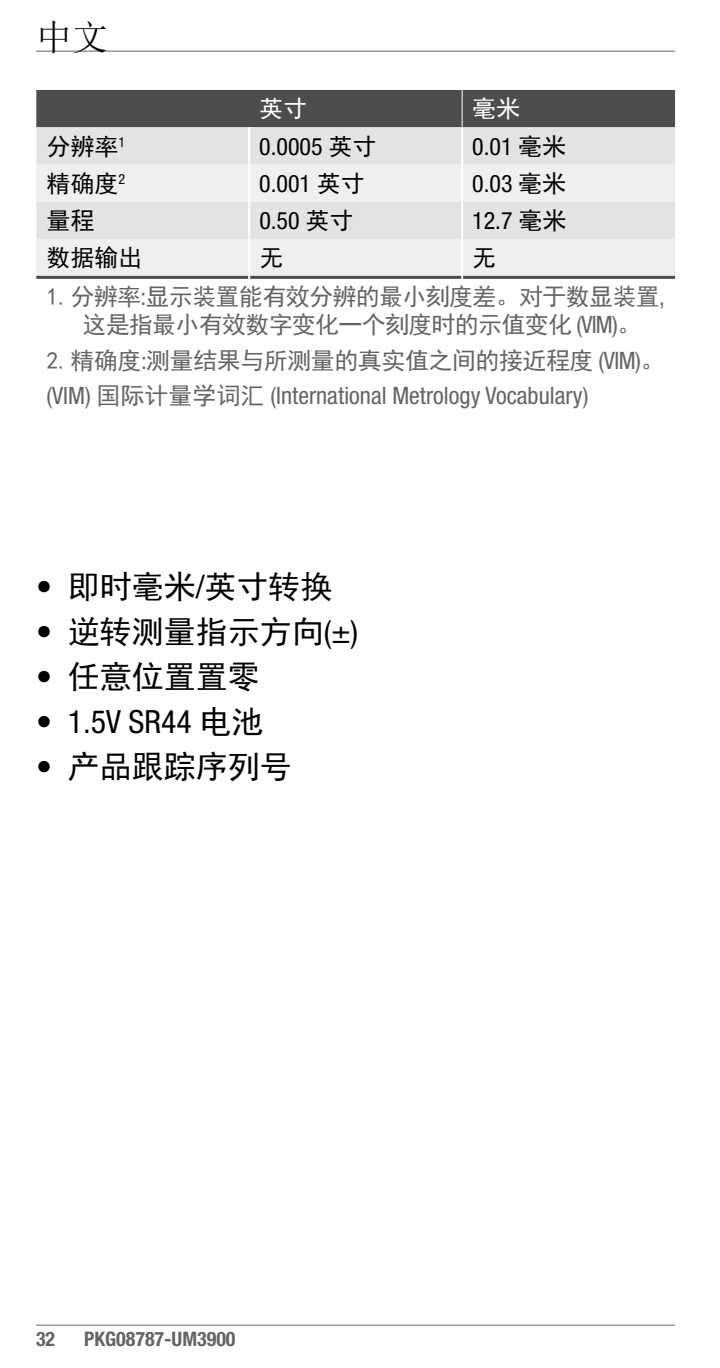
<style>
.page{position:relative;width:720px;height:1368px;background:#fff}
.page>*{position:absolute;margin:0;border:0;box-sizing:border-box;transform-origin:0 0}
.t1{font:36px "Sim Sun";color:#000}
.t2{font:32px "Sim Hei";color:#000}
.t3{font:condensed 32px "Helvetica Neue LT Pro";color:#000}
.t4{font:24px/38.8px "Sim Hei";letter-spacing:-.025em;color:#636466}
.t5{font:condensed 24px "Helvetica Neue LT Pro";color:#636466}
.t6{font:condensed 24px "Helvetica Neue LT Pro";color:#000}
.t7{font:24px "Sim Hei";color:#000}
.t8{font:24px "Sim Hei";color:#fff}
.t9{font:700 condensed 20px "Helvetica Neue LT Pro";color:#636466}
.s1{font-family:"Sim Hei";font-stretch:normal}
.s2{color:#000}
.s3{font-family:"Helvetica Neue LT Pro";font-stretch:condensed}
</style>
<div class="page">
<hr style="left:36px;top:1324px;width:639px;height:2px;background:#636466">
<hr style="left:36px;top:50px;width:639px;height:2px;background:#636466">
<div style="left:36px;top:90px;width:639px;height:37px;background:#4d4d4f"></div>
<div style="left:36px;top:127px;width:639px;height:38px;background:#e2e3e4"></div>
<svg style="left:36px;top:165px;width:639px;height:111px;fill:#efeff0"></svg>
<hr style="left:461px;top:90px;width:2px;height:37px;background:#fff">
<hr style="left:248px;top:127px;width:2px;height:38px;background:#fff">
<hr style="left:461px;top:127px;width:2px;height:38px;background:#fff">
<hr style="left:248px;top:165px;width:2px;height:37px;background:#fff">
<hr style="left:461px;top:165px;width:2px;height:37px;background:#fff">
<hr style="left:248px;top:202px;width:2px;height:37px;background:#fff">
<hr style="left:461px;top:202px;width:2px;height:37px;background:#fff">
<hr style="left:248px;top:239px;width:2px;height:40px;background:#fff">
<hr style="left:461px;top:239px;width:2px;height:40px;background:#fff">
<hr style="left:36px;top:276px;width:212px;height:3px;background:#4d4d4f">
<hr style="left:250px;top:276px;width:211px;height:3px;background:#4d4d4f">
<hr style="left:463px;top:276px;width:212px;height:3px;background:#4d4d4f">
<h1 class="t1" style="left:36px;top:19px;width:73px">中文</h1>
<p class="t8" style="left:259px;top:96px;width:49px">英寸</p>
<p class="t8" style="left:472px;top:96px;width:49px">毫米</p>
<p class="t7" style="left:46px;top:134px;width:80px">分辨率<sup>1</sup></p>
<p class="t6" style="left:259px;top:132px;width:119px">0.0005 <span class="s1">英寸</span></p>
<p class="t6" style="left:472px;top:132px;width:96px">0.01 <span class="s1">毫米</span></p>
<p class="t7" style="left:46px;top:171px;width:80px">精确度<sup>2</sup></p>
<p class="t6" style="left:259px;top:169px;width:107px">0.001 <span class="s1">英寸</span></p>
<p class="t6" style="left:472px;top:169px;width:96px">0.03 <span class="s1">毫米</span></p>
<p class="t7" style="left:46px;top:208px;width:49px">量程</p>
<p class="t6" style="left:259px;top:206px;width:96px">0.50 <span class="s1">英寸</span></p>
<p class="t6" style="left:472px;top:206px;width:96px">12.7 <span class="s1">毫米</span></p>
<p class="t7" style="left:46px;top:245px;width:97px">数据输出</p>
<p class="t7" style="left:259px;top:245px;width:25px">无</p>
<p class="t4" style="left:46px;top:238px;width:620px;text-indent:426px"><span class="s2">无<br></span>1.分辨率<span class="s3">:</span>显示装置能有效分辨的最小刻度差。对于数显装置<span class="s3">,</span></p>
<p class="t4" style="left:46px;top:307px;width:620px;line-height:35.2px;text-align:center">这是指最小有效数字变化一个刻度时的示值变化 <span class="s3">(VIM)</span>。<br>2.精确度<span class="s3">:</span>测量结果与所测量的真实值之间的接近程度 <span class="s3">(VIM)</span>。</p>
<p class="t5" style="left:46px;top:381px;width:544px">(VIM) <span class="s1">国际计量学词汇</span> (International Metrology Vocabulary)</p>
<h2 class="t2" style="left:36px;top:571px;width:298px"><span class="s3">•</span> 即时毫米<span class="s3">/</span>英寸转换</h2>
<h2 class="t2" style="left:36px;top:616px;width:323px"><span class="s3">•</span> 逆转测量指示方向<span class="s3">(±)</span></h2>
<h2 class="t2" style="left:36px;top:661px;width:225px"><span class="s3">•</span> 任意位置置零</h2>
<h2 class="t3" style="left:36px;top:703px;width:229px">• 1.5V SR44 <span class="s1">电池</span></h2>
<h2 class="t2" style="left:36px;top:751px;width:257px"><span class="s3">•</span> 产品跟踪序列号</h2>
<p class="t9" style="left:36px;top:1327px;width:21px">32</p>
<p class="t9" style="left:84px;top:1327px;width:153px">PKG08787-UM3900</p>
</div>
